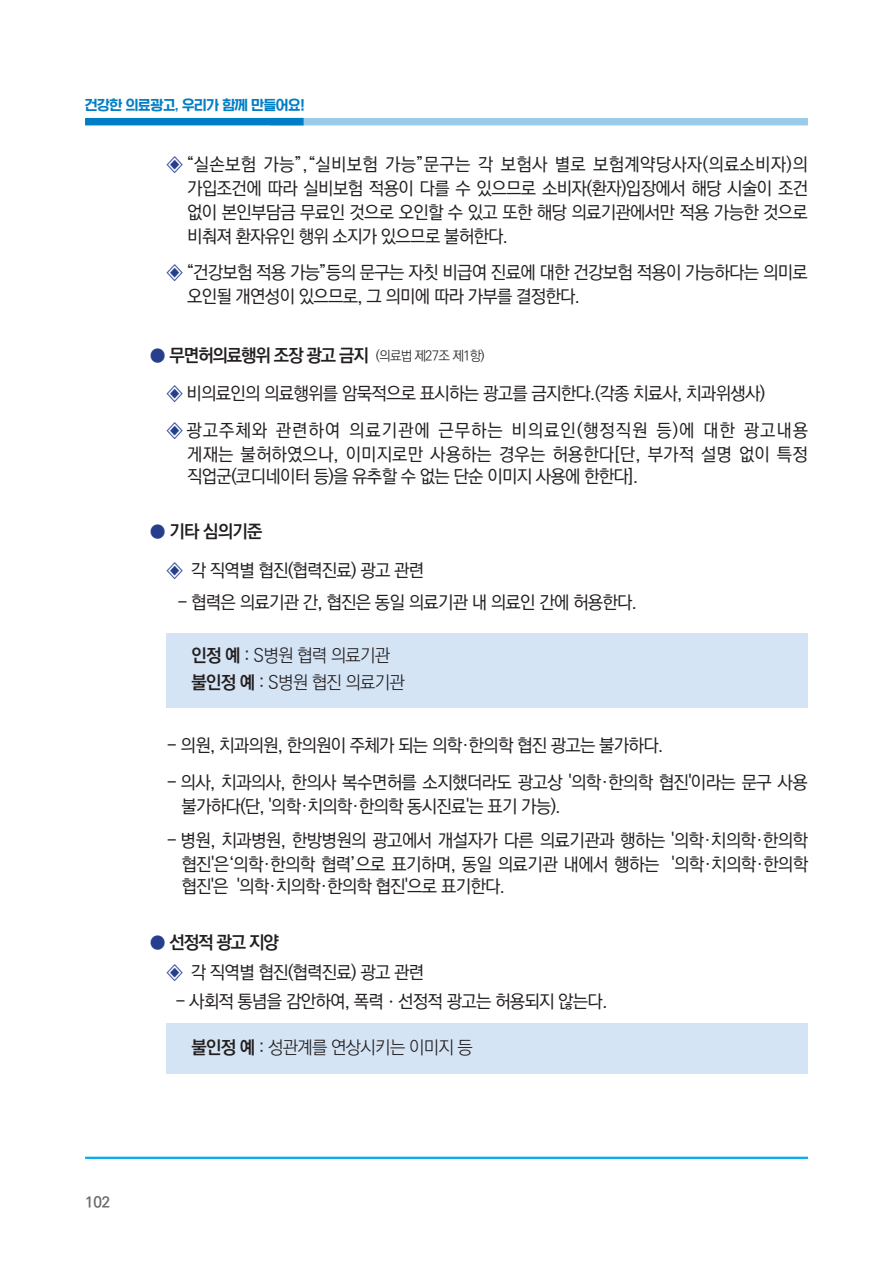
<style>
.page{position:relative;width:893px;height:1263px;background:#fff}
.page>*{position:absolute;margin:0;border:0;box-sizing:border-box;transform-origin:0 0}
.t1{font:500 18px/24px "Ko Pub Dotum";letter-spacing:-.04em;color:#231f20}
.t2{font:500 18px/21.6px "Ko Pub Dotum";letter-spacing:.005em;color:#231f20}
.t3{font:300 18px/27px "Ko Pub Dotum";letter-spacing:-.04em;color:#231f20}
.t4{font:18px "Ko Pub Dotum PB";letter-spacing:-.06em;color:#231f20}
.t5{font:700 15px "Ko Pub Dotum";color:#6c6d70}
.t6{font:13.5px "Korean SWGI3 R";letter-spacing:-.02em;color:#007ec5;scale:.95 1}
.s1{color:#253f8e}
.s2{font-family:"Ko Pub Dotum PL";font-size:13.5px}
.s3{font-weight:700}
.s4{font-weight:500}
</style>
<div class="page">
<div style="left:270px;top:118px;width:538px;height:7px;background:#9acbe8"></div>
<div style="left:85px;top:118px;width:219px;height:7px;background:#007ec5"></div>
<hr style="left:85px;top:1157px;width:723px;height:2px;background:#00aeef">
<div style="left:167px;top:634px;width:641px;height:74px;background:#d5e4f4"></div>
<div style="left:167px;top:1023px;width:641px;height:51px;background:#d5e4f4"></div>
<p class="t6" style="left:85px;top:97px;width:233px">건강한 의료광고, 우리가 함께 만들어요!</p>
<p class="t1" style="left:187px;top:153px;width:622px;text-align:justify;text-indent:-20px"><span class="s1">◈</span> “실손보험 가능”,“실비보험 가능”문구는 각 보험사 별로 보험계약당사자(의료소비자)의 가입조건에 따라 실비보험 적용이 다를 수 있으므로 소비자(환자)입장에서 해당 시술이 조건 없이 본인부담금 무료인 것으로 오인할 수 있고 또한 해당 의료기관에서만 적용 가능한 것으로 비춰져 환자유인 행위 소지가 있으므로 불허한다.</p>
<p class="t1" style="left:187px;top:261px;width:622px;text-indent:-20px"><span class="s1">◈</span> “건강보험 적용 가능”등의 문구는 자칫 비급여 진료에 대한 건강보험 적용이 가능하다는 의미로 오인될 개연성이 있으므로, 그 의미에 따라 가부를 결정한다.</p>
<p class="t4" style="left:150px;top:346px;width:336px"><span class="s1">●</span> 무면허의료행위 조장 광고 금지 <span class="s2">(의료법 제27조 제1항)</span></p>
<p class="t1" style="left:167px;top:376px;width:643px;line-height:36.8px"><span class="s1">◈</span> 비의료인의 의료행위를 암묵적으로 표시하는 광고를 금지한다.(각종 치료사, 치과위생사)<br><span class="s1">◈</span> 광고주체와 관련하여 의료기관에 근무하는 비의료인(행정직원 등)에 대한 광고내용</p>
<p class="t2" style="left:187px;top:444px;width:622px">게재는 불허하였으나, 이미지로만 사용하는 경우는 허용한다[단, 부가적 설명 없이 특정 직업군(코디네이터 등)을 유추할 수 없는 단순 이미지 사용에 한한다].</p>
<p class="t4" style="left:150px;top:523px;width:114px"><span class="s1">●</span> 기타 심의기준</p>
<p class="t1" style="left:167px;top:559px;width:259px"><span class="s1">◈</span> 각 직역별 협진(협력진료) 광고 관련</p>
<p class="t1" style="left:178px;top:591px;width:461px">- 협력은 의료기관 간, 협진은 동일 의료기관 내 의료인 간에 허용한다.</p>
<p class="t3" style="left:191px;top:643px;width:215px"><span class="s3">인정 예</span> <span class="s4">:</span> S병원 협력 의료기관 <span class="s3">불인정 예</span> <span class="s4">:</span> S병원 협진 의료기관</p>
<p class="t1" style="left:167px;top:734px;width:498px">- 의원, 치과의원, 한의원이 주체가 되는 의학·한의학 협진 광고는 불가하다.</p>
<p class="t1" style="left:181px;top:771px;width:628px;text-indent:-14px">- 의사, 치과의사, 한의사 복수면허를 소지했더라도 광고상 '의학·한의학 협진'이라는 문구 사용 불가하다(단, '의학·치의학·한의학 동시진료'는 표기 가능).</p>
<p class="t1" style="left:167px;top:829px;width:643px;text-align:right">- 병원, 치과병원, 한방병원의 광고에서 개설자가 다른 의료기관과 행하는 '의학·치의학·한의학 협진'은‘의학·한의학 협력’으로 표기하며, 동일 의료기관 내에서 행하는 '의학·치의학·한의학</p>
<p class="t1" style="left:181px;top:875px;width:325px">협진'은 '의학·치의학·한의학 협진'으로 표기한다.</p>
<p class="t4" style="left:150px;top:934px;width:131px"><span class="s1">●</span> 선정적 광고 지양</p>
<p class="t1" style="left:167px;top:960px;width:259px"><span class="s1">◈</span> 각 직역별 협진(협력진료) 광고 관련</p>
<p class="t1" style="left:175px;top:990px;width:434px">- 사회적 통념을 감안하여, 폭력ㆍ선정적 광고는 허용되지 않는다.</p>
<p class="t5" style="left:85px;top:1195px;width:27px">102</p>
<p class="t3" style="left:191px;top:1035px;width:283px"><span class="s3">불인정 예</span> <span class="s4">:</span> 성관계를 연상시키는 이미지 등</p>
</div>
